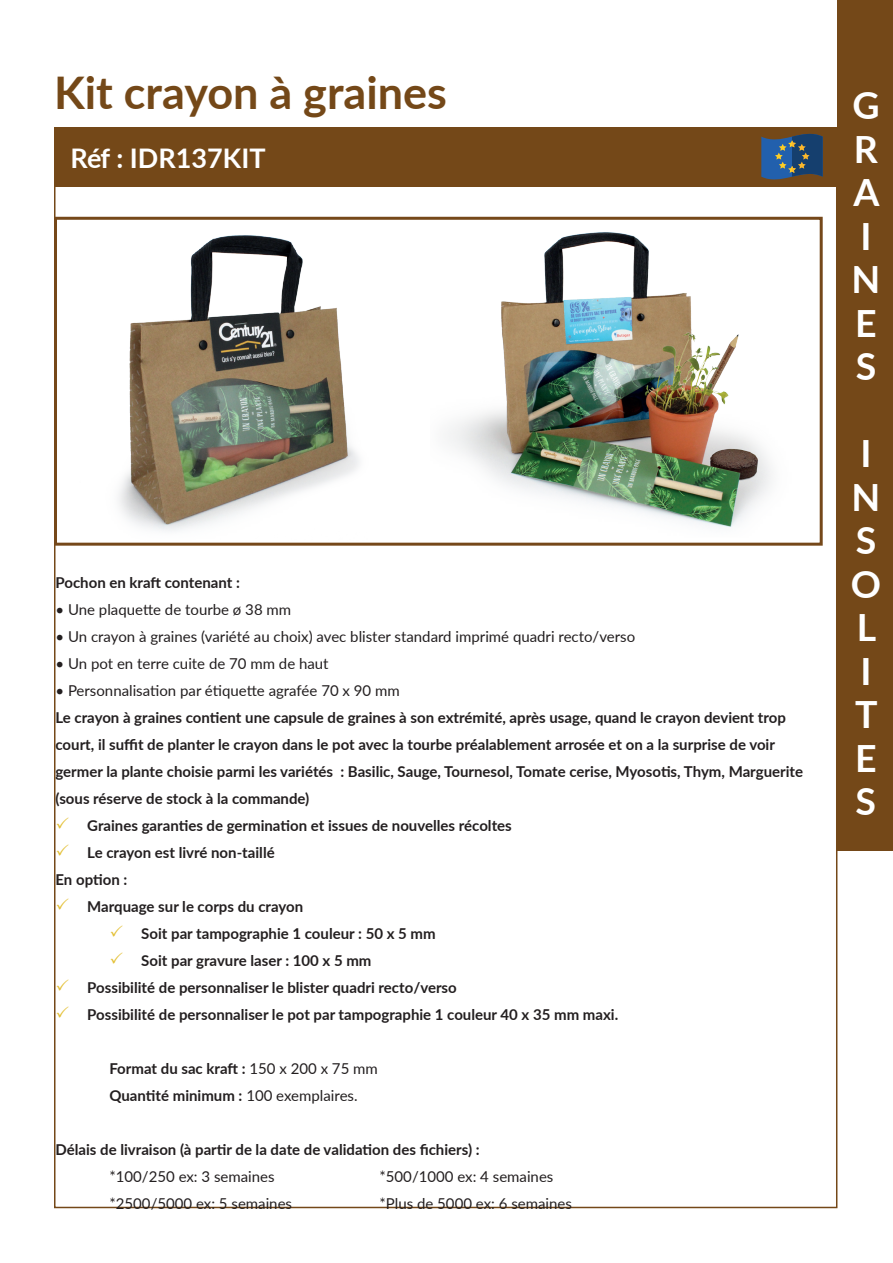
<style>
.page{position:relative;width:893px;height:1263px;background:#fff}
.page>*{position:absolute;margin:0;border:0;box-sizing:border-box;transform-origin:0 0}
.t1{font:700 45px "Lato";color:#744818}
.t2{font:700 37.5px/43.5px "Lato";color:#fff}
.t3{font:700 27px "Lato";color:#fff}
.t4{font:700 15px/27px "Lato";color:#231f20}
.t5{font:15px "Lato";color:#231f20}
.s1{font-weight:400}
</style>
<div class="page">
<div style="left:54px;top:128px;width:784px;height:59px;background:#744818"></div>
<div style="left:837px;top:0;width:56px;height:850px;background:#744818"></div>
<svg style="left:761px;top:133px;width:62px;height:47px;background:#375575"></svg>
<div style="left:54px;top:217px;width:769px;height:329px;background:#fff;border:3px solid #75481a"></div>
<img style="left:447px;top:232px;width:325px;height:295px">
<img style="left:118px;top:235px;width:241px;height:296px">
<h1 class="t1" style="left:54px;top:59px;width:394px">Kit crayon à graines</h1>
<h3 class="t3" style="left:71px;top:138px;width:197px">Réf : IDR137KIT</h3>
<p class="t4" style="left:56px;top:568px;width:186px">Pochon en kraft contenant :</p>
<p class="t5" style="left:56px;top:599px;width:237px">• Une plaquette de tourbe ø 38 mm</p>
<p class="t5" style="left:56px;top:626px;width:581px">• Un crayon à graines (variété au choix) avec blister standard imprimé quadri recto/verso</p>
<p class="t5" style="left:56px;top:653px;width:275px">• Un pot en terre cuite de 70 mm de haut</p>
<p class="t5" style="left:56px;top:680px;width:346px">• Personnalisation par étiquette agrafée 70 x 90 mm</p>
<p class="t4" style="left:56px;top:703px;width:732px">Le crayon à graines contient une capsule de graines à son extrémité, après usage, quand le crayon devient trop</p>
<p class="t4" style="left:56px;top:730px;width:721px">court, il suffit de planter le crayon dans le pot avec la tourbe préalablement arrosée et on a la surprise de voir</p>
<p class="t4" style="left:56px;top:757px;width:749px">germer la plante choisie parmi les variétés : Basilic, Sauge, Tournesol, Tomate cerise, Myosotis, Thym, Marguerite</p>
<p class="t4" style="left:56px;top:784px;width:255px">(sous réserve de stock à la commande)</p>
<p class="t4" style="left:87px;top:811px;width:426px">Graines garanties de germination et issues de nouvelles récoltes</p>
<p class="t4" style="left:87px;top:838px;width:189px">Le crayon est livré non-taillé</p>
<p class="t4" style="left:55px;top:865px;width:73px">En option :</p>
<p class="t4" style="left:87px;top:892px;width:217px">Marquage sur le corps du crayon</p>
<p class="t4" style="left:141px;top:919px;width:296px">Soit par tampographie 1 couleur : 50 x 5 mm</p>
<p class="t4" style="left:141px;top:946px;width:232px">Soit par gravure laser : 100 x 5 mm</p>
<p class="t4" style="left:87px;top:973px;width:371px">Possibilité de personnaliser le blister quadri recto/verso</p>
<p class="t4" style="left:87px;top:1000px;width:532px">Possibilité de personnaliser le pot par tampographie 1 couleur 40 x 35 mm maxi.</p>
<p class="t4" style="left:109px;top:1054px;width:270px">Format du sac kraft : <span class="s1">150 x 200 x 75 mm<br></span>Quantité minimum : <span class="s1">100 exemplaires.</span></p>
<p class="t4" style="left:56px;top:1135px;width:426px">Délais de livraison (à partir de la date de validation des fichiers) :</p>
<p class="t5" style="left:109px;top:1166px;width:167px">*100/250 ex: 3 semaines</p>
<p class="t5" style="left:379px;top:1166px;width:175px">*500/1000 ex: 4 semaines</p>
<p class="t5" style="left:109px;top:1193px;width:184px">*2500/5000 ex: 5 semaines</p>
<p class="t5" style="left:379px;top:1193px;width:194px">*Plus de 5000 ex: 6 semaines</p>
<h2 class="t2" style="left:851px;top:82px;width:30px">G<br>R<br>A<br>I<br>N<br>E<br>S</h2>
<h2 class="t2" style="left:851px;top:430px;width:32px">I<br>N<br>S<br>O<br>L<br>I<br>T<br>E<br>S</h2>
</div>
